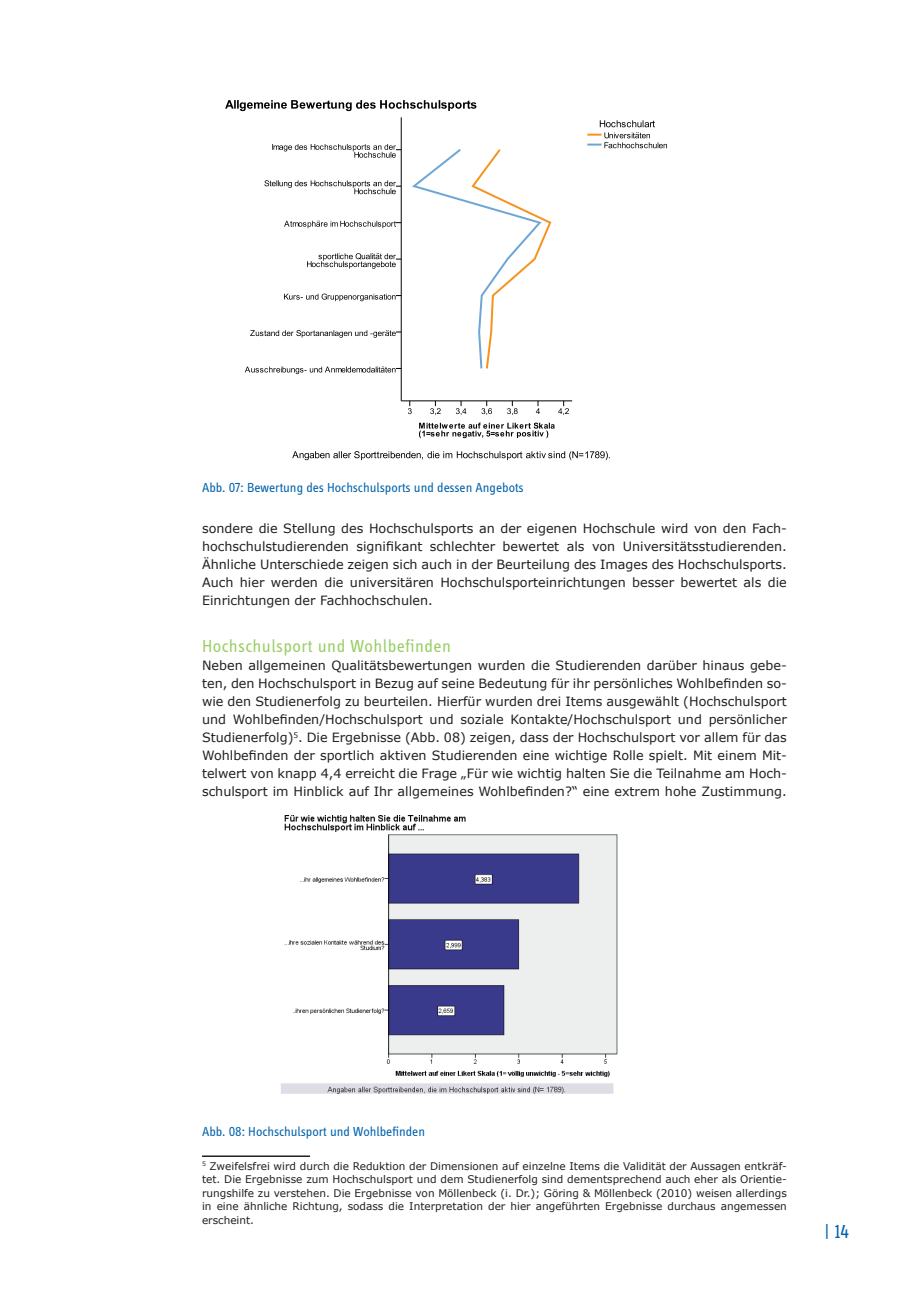
<style>
.page{position:relative;width:906px;height:1289px;background:#fff}
.page>*{position:absolute;margin:0;border:0;box-sizing:border-box;transform-origin:0 0}
.t1{font:19.5px "Info OT Disp";color:#0161aa}
.t2{font:18px "Info OT Disp";letter-spacing:.025em;color:#99cd65}
.t3{font:13.5px "Info OT Disp";color:#0161aa}
.t4{font:12.75px/18px "Verdana";color:#231f20;text-align:justify}
.t5{font:10.5px/13.5px "Verdana";color:#231f20;text-align:justify}
</style>
<div class="page">
<hr style="left:202px;top:1155px;width:108px;height:1px;background:#231f20">
<hr style="left:401px;top:117px;width:1px;height:284px;background:#000">
<svg style="left:272px;top:144px;width:129px;height:14px"></svg>
<svg style="left:264px;top:180px;width:137px;height:14px"></svg>
<svg style="left:284px;top:221px;width:117px;height:7px"></svg>
<svg style="left:307px;top:253px;width:94px;height:16px"></svg>
<svg style="left:284px;top:293px;width:117px;height:8px"></svg>
<svg style="left:250px;top:330px;width:151px;height:8px"></svg>
<svg style="left:245px;top:366px;width:156px;height:8px"></svg>
<hr style="left:401px;top:400px;width:171px;height:1px;background:#000">
<svg style="left:419px;top:422px;width:136px;height:16px"></svg>
<svg style="left:558px;top:401px;width:11px;height:14px"></svg>
<svg style="left:536px;top:401px;width:4px;height:13px"></svg>
<svg style="left:507px;top:401px;width:10px;height:14px"></svg>
<svg style="left:481px;top:401px;width:11px;height:14px"></svg>
<svg style="left:456px;top:401px;width:10px;height:14px"></svg>
<svg style="left:430px;top:401px;width:10px;height:14px"></svg>
<svg style="left:408px;top:401px;width:4px;height:13px"></svg>
<svg style="left:412px;top:149px;width:140px;height:220px"></svg>
<svg style="left:587px;top:120px;width:80px;height:28px"></svg>
<svg style="left:225px;top:100px;width:251px;height:11px"></svg>
<svg style="left:292px;top:451px;width:318px;height:9px"></svg>
<img style="left:281px;top:815px;width:337px;height:279px">
<p class="t3" style="left:202px;top:479px;width:323px">Abb. 07: Bewertung des Hochschulsports und dessen Angebots</p>
<p class="t4" style="left:202px;top:519px;width:586px">sondere die Stellung des Hochschulsports an der eigenen Hochschule wird von den Fach&shy;hochschulstudierenden signifikant schlechter bewertet als von Universitätsstudierenden.<br>Ähnliche Unterschiede zeigen sich auch in der Beurteilung des Images des Hochschulsports.<br>Auch hier werden die universitären Hochschulsporteinrichtungen besser bewertet als die Einrichtungen der Fachhochschulen.</p>
<h2 class="t2" style="left:202px;top:635px;width:251px">Hochschulsport und Wohlbefinden</h2>
<p class="t4" style="left:202px;top:656px;width:586px">Neben allgemeinen Qualitätsbewertungen wurden die Studierenden darüber hinaus gebe&shy;ten, den Hochschulsport in Bezug auf seine Bedeutung für ihr persönliches Wohlbefinden so&shy;wie den Studienerfolg zu beurteilen. Hierfür wurden drei Items ausgewählt (Hochschulsport und Wohlbefinden/Hochschulsport und soziale Kontakte/Hochschulsport und persönlicher Studienerfolg)<sup>5</sup>. Die Ergebnisse (Abb. 08) zeigen, dass der Hochschulsport vor allem für das Wohlbefinden der sportlich aktiven Studierenden eine wichtige Rolle spielt. Mit einem Mit&shy;telwert von knapp 4,4 erreicht die Frage „Für wie wichtig halten Sie die Teilnahme am Hoch&shy;schulsport im Hinblick auf Ihr allgemeines Wohlbefinden?“ eine extrem hohe Zustimmung.</p>
<p class="t3" style="left:202px;top:1122px;width:225px">Abb. 08: Hochschulsport und Wohlbefinden</p>
<p class="t5" style="left:202px;top:1158px;width:586px"><sup>5</sup> Zweifelsfrei wird durch die Reduktion der Dimensionen auf einzelne Items die Validität der Aussagen entkräf&shy;tet. Die Ergebnisse zum Hochschulsport und dem Studienerfolg sind dementsprechend auch eher als Orientie&shy;rungshilfe zu verstehen. Die Ergebnisse von Möllenbeck (i. Dr.); Göring &amp; Möllenbeck (2010) weisen allerdings in eine ähnliche Richtung, sodass die Interpretation der hier angeführten Ergebnisse durchaus angemessen erscheint.</p>
<h1 class="t1" style="left:824px;top:1219px;width:26px">| 14</h1>
</div>
